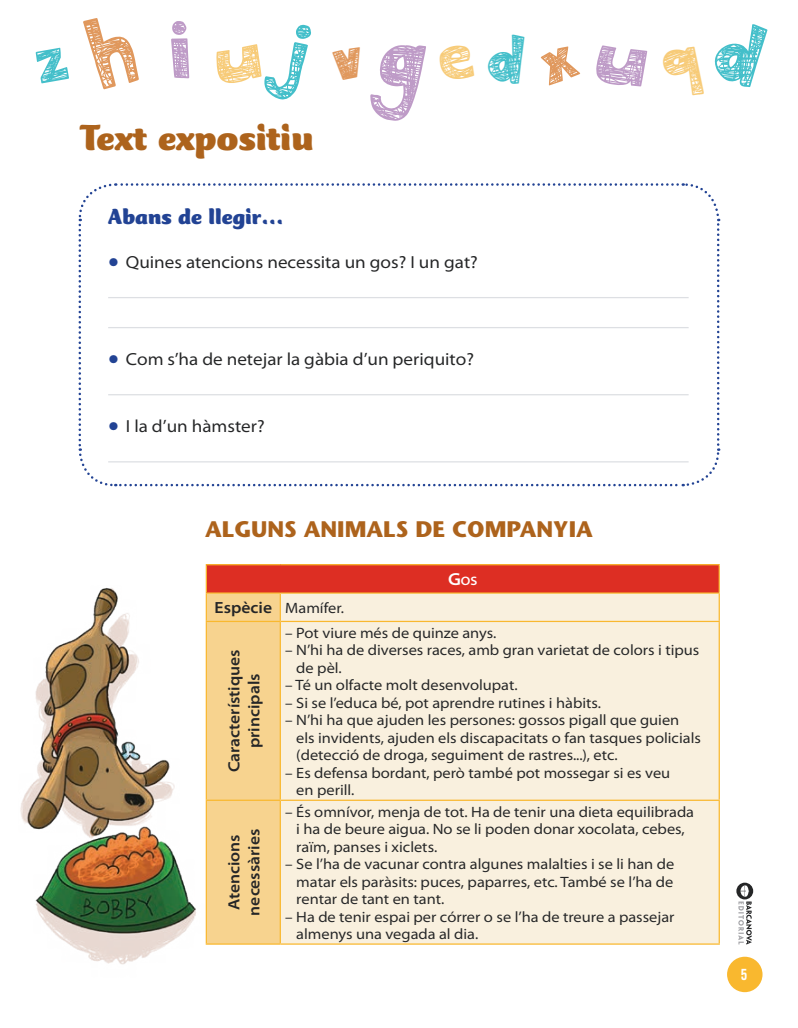
<style>
.page{position:relative;width:798px;height:1028px;background:#fff}
.page>*{position:absolute;margin:0;border:0;box-sizing:border-box;transform-origin:0 0}
.t1{font:900 37.5px "CT Mercurius Std";color:#ad631c}
.t2{font:700 22.5px "Stone Sans Std";color:#ad631c}
.t3{font:900 22.5px "CT Mercurius Std";color:#224394}
.t4{font:semi-expanded 17.5px "Myriad Pro";color:#252627}
.t5{font:600 semi-expanded 16.25px/20px "Myriad Pro";color:#252627;text-align:center}
.t6{font:semi-expanded 15px/17.5px "Myriad Pro";color:#252627}
.t7{font:700 15px "Heading Pro";color:#fff}
.t8{font:600 semi-expanded 12.25px "Myriad Pro";color:#fff}
.s1{font-size:37.5px;color:#224394}
.s2{font-size:17.5px}
.s3{font-weight:600;font-size:16.25px}
</style>
<div class="page">
<div style="left:726px;top:956px;width:36px;height:36px;background:#f9b82f;border-radius:50%"></div>
<svg style="left:736px;top:882px;width:16px;height:62px"></svg>
<svg style="left:78px;top:183px;width:642px;height:304px"></svg>
<hr style="left:108px;top:297px;width:580px;height:1px;background:#dddfe3">
<hr style="left:108px;top:327px;width:580px;height:1px;background:#dddfe3">
<hr style="left:108px;top:394px;width:580px;height:1px;background:#dddfe3">
<hr style="left:108px;top:461px;width:580px;height:1px;background:#dddfe3">
<div style="left:206px;top:564px;width:513px;height:29px;background:#dd2e23"></div>
<div style="left:297px;top:593px;width:421px;height:350px;background:#f9f0de"></div>
<hr style="left:280px;top:564px;width:439px;height:1px;background:#f9b82f">
<hr style="left:280px;top:592px;width:439px;height:1px;background:#f9b82f">
<svg style="left:718px;top:565px;width:1px;height:56px"></svg>
<hr style="left:280px;top:621px;width:439px;height:1px;background:#f9b82f">
<hr style="left:718px;top:622px;width:1px;height:177px;background:#f9b82f">
<hr style="left:280px;top:799px;width:439px;height:2px;background:#f9b82f">
<hr style="left:718px;top:801px;width:1px;height:142px;background:#f9b82f">
<hr style="left:280px;top:943px;width:439px;height:1px;background:#f9b82f">
<img style="left:20px;top:564px;width:277px;height:401px">
<h1 class="t1" style="left:80px;top:118px;width:235px">Text expositiu</h1>
<h2 class="t3" style="left:108px;top:205px;width:177px">Abans de llegir…</h2>
<p class="t4" style="left:108px;top:251px;width:371px"><span class="s1">•</span> Quines atencions necessita un gos? I un gat?</p>
<p class="t4" style="left:108px;top:348px;width:367px"><span class="s1">•</span> Com s’ha de netejar la gàbia d’un periquito?</p>
<p class="t4" style="left:108px;top:415px;width:158px"><span class="s1">•</span> I la d’un hàmster?</p>
<h2 class="t2" style="left:205px;top:515px;width:389px">ALGUNS ANIMALS DE COMPANYIA</h2>
<p class="t8" style="left:448px;top:573px;width:31px"><span class="s2">G</span>os</p>
<p class="t6" style="left:214px;top:599px;width:131px"><span class="s3">Espècie</span> Mamífer.</p>
<p class="t5" style="left:223px;top:772px;width:124px;rotate:-90deg">Característiques principals</p>
<p class="t6" style="left:285px;top:623px;width:212px">– Pot viure més de quinze anys.</p>
<p class="t6" style="left:296px;top:641px;width:404px;text-indent:-11px">– N’hi ha de diverses races, amb gran varietat de colors i tipus de pèl.</p>
<p class="t6" style="left:285px;top:676px;width:234px">– Té un olfacte molt desenvolupat.</p>
<p class="t6" style="left:285px;top:693px;width:317px">– Si se l’educa bé, pot aprendre rutines i hàbits.</p>
<p class="t6" style="left:296px;top:711px;width:406px;text-indent:-11px">– N’hi ha que ajuden les persones: gossos pigall que guien els invidents, ajuden els discapacitats o fan tasques policials (detecció de droga, seguiment de rastres...), etc.</p>
<p class="t6" style="left:296px;top:763px;width:375px;text-indent:-11px">– Es defensa bordant, però també pot mossegar si es veu en perill.</p>
<p class="t5" style="left:223px;top:915px;width:88px;rotate:-90deg">Atencions necessàries</p>
<p class="t6" style="left:296px;top:802px;width:399px;text-indent:-11px">– És omnívor, menja de tot. Ha de tenir una dieta equilibrada i ha de beure aigua. No se li poden donar xocolata, cebes, raïm, panses i xiclets.</p>
<p class="t6" style="left:296px;top:855px;width:379px;text-align:justify;text-indent:-11px">– Se l’ha de vacunar contra algunes malalties i se li han de matar els paràsits: puces, paparres, etc. També se l’ha de rentar de tant en tant.</p>
<p class="t6" style="left:296px;top:907px;width:379px;text-indent:-11px">– Ha de tenir espai per córrer o se l’ha de treure a passejar almenys una vegada al dia.</p>
<p class="t7" style="left:740px;top:965px;width:8px">5</p>
</div>
